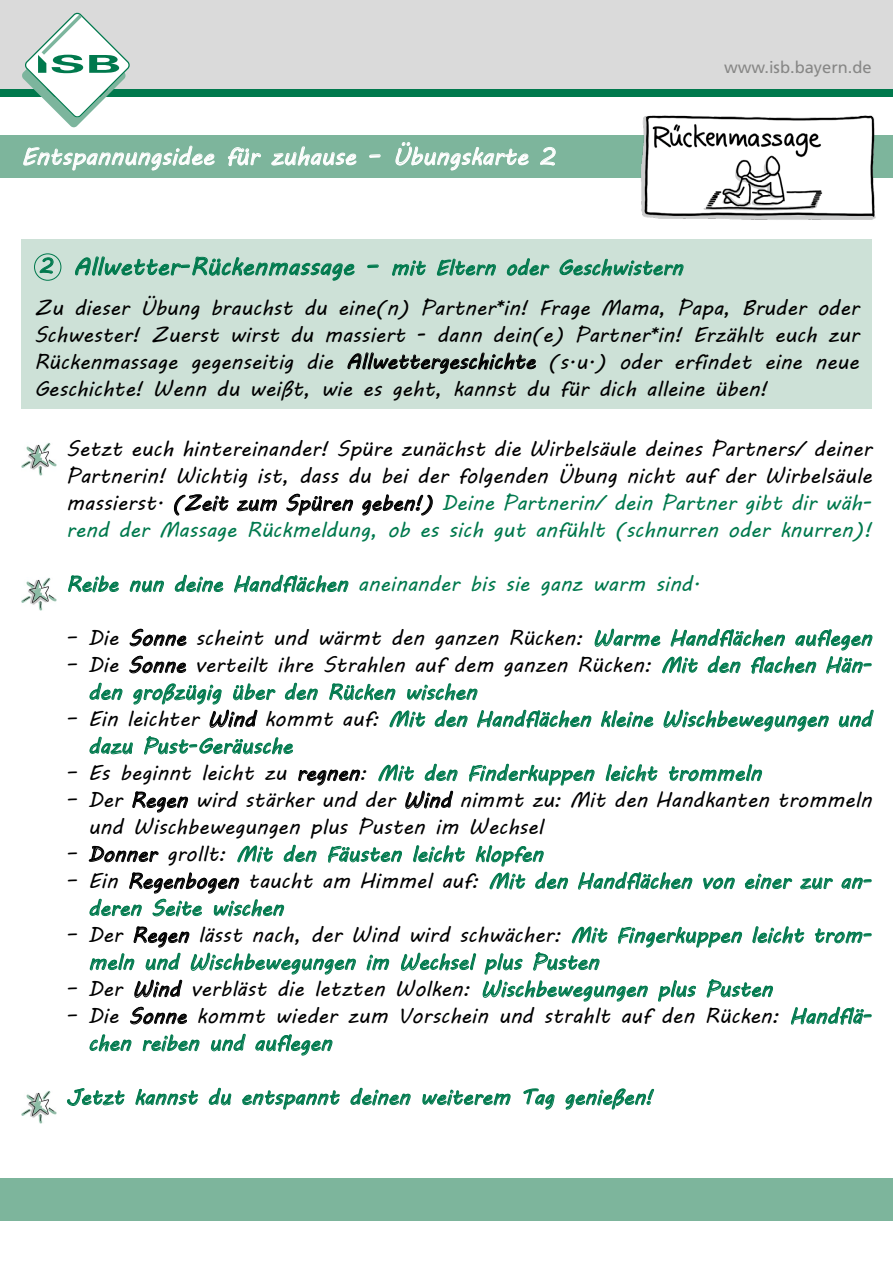
<style>
.page{position:relative;width:893px;height:1263px;background:#fff}
.page>*{position:absolute;margin:0;border:0;box-sizing:border-box;transform-origin:0 0}
.t1{font:24px "MV Boli";color:#fff}
.t2{font:21px/27px "MV Boli";color:#000}
.t3{font:21px/27px "MV Boli";color:#00794d}
.t4{font:16.5px "Frutiger LT Std";color:#878786}
.s1{color:#00794d}
.s2{font-size:24px;color:#00794d}
.s3{color:#000}
</style>
<div class="page">
<div style="left:0;top:1178px;width:893px;height:42px;background:#7db59c"></div>
<div style="left:0;top:136px;width:893px;height:42px;background:#7db59c"></div>
<svg style="left:23px;top:145px;width:192px;height:26px"></svg>
<svg style="left:228px;top:147px;width:33px;height:19px"></svg>
<svg style="left:271px;top:146px;width:85px;height:20px"></svg>
<svg style="left:369px;top:154px;width:12px;height:4px"></svg>
<svg style="left:396px;top:142px;width:133px;height:29px"></svg>
<svg style="left:540px;top:147px;width:16px;height:18px"></svg>
<div style="left:0;top:88px;width:893px;height:9px;background:#00794d"></div>
<div style="left:0;top:0;width:893px;height:88px;background:#dadada"></div>
<svg style="left:22px;top:13px;width:108px;height:114px"></svg>
<div style="left:21px;top:239px;width:851px;height:169px;background:#cde1d7"></div>
<div style="left:34px;top:253px;width:27px;height:28px;border:1px solid #00794d;border-radius:50%"></div>
<svg style="left:40px;top:257px;width:14px;height:17px"></svg>
<svg style="left:75px;top:256px;width:280px;height:25px"></svg>
<svg style="left:367px;top:265px;width:12px;height:3px"></svg>
<svg style="left:392px;top:261px;width:34px;height:15px"></svg>
<svg style="left:437px;top:258px;width:59px;height:18px"></svg>
<svg style="left:507px;top:258px;width:42px;height:18px"></svg>
<svg style="left:560px;top:259px;width:123px;height:17px"></svg>
<svg style="left:348px;top:352px;width:188px;height:22px"></svg>
<img style="left:21px;top:443px;width:36px;height:33px">
<svg style="left:174px;top:494px;width:55px;height:21px"></svg>
<svg style="left:237px;top:499px;width:40px;height:13px"></svg>
<svg style="left:286px;top:494px;width:67px;height:22px"></svg>
<svg style="left:362px;top:494px;width:71px;height:22px"></svg>
<img style="left:21px;top:578px;width:36px;height:33px">
<svg style="left:68px;top:575px;width:51px;height:18px"></svg>
<svg style="left:130px;top:580px;width:34px;height:13px"></svg>
<svg style="left:175px;top:575px;width:48px;height:18px"></svg>
<svg style="left:234px;top:574px;width:114px;height:19px"></svg>
<svg style="left:130px;top:629px;width:56px;height:18px"></svg>
<svg style="left:595px;top:628px;width:277px;height:46px"></svg>
<svg style="left:90px;top:683px;width:32px;height:18px"></svg>
<svg style="left:285px;top:683px;width:33px;height:18px"></svg>
<svg style="left:129px;top:656px;width:146px;height:72px"></svg>
<svg style="left:329px;top:683px;width:262px;height:45px"></svg>
<svg style="left:601px;top:710px;width:52px;height:18px"></svg>
<svg style="left:664px;top:710px;width:165px;height:22px"></svg>
<svg style="left:839px;top:709px;width:35px;height:19px"></svg>
<svg style="left:90px;top:737px;width:43px;height:18px"></svg>
<svg style="left:144px;top:736px;width:216px;height:49px"></svg>
<svg style="left:378px;top:764px;width:36px;height:18px"></svg>
<svg style="left:425px;top:764px;width:33px;height:18px"></svg>
<svg style="left:469px;top:764px;width:126px;height:22px"></svg>
<svg style="left:606px;top:764px;width:51px;height:18px"></svg>
<svg style="left:669px;top:764px;width:93px;height:18px"></svg>
<svg style="left:132px;top:791px;width:56px;height:21px"></svg>
<svg style="left:405px;top:791px;width:48px;height:18px"></svg>
<svg style="left:284px;top:845px;width:33px;height:18px"></svg>
<svg style="left:328px;top:846px;width:74px;height:17px"></svg>
<svg style="left:413px;top:845px;width:52px;height:18px"></svg>
<svg style="left:89px;top:845px;width:184px;height:48px"></svg>
<svg style="left:476px;top:845px;width:92px;height:45px"></svg>
<svg style="left:578px;top:871px;width:114px;height:19px"></svg>
<svg style="left:703px;top:877px;width:32px;height:13px"></svg>
<svg style="left:745px;top:874px;width:47px;height:16px"></svg>
<svg style="left:800px;top:877px;width:33px;height:13px"></svg>
<svg style="left:842px;top:877px;width:30px;height:13px"></svg>
<svg style="left:90px;top:899px;width:52px;height:18px"></svg>
<svg style="left:153px;top:899px;width:49px;height:18px"></svg>
<svg style="left:214px;top:899px;width:70px;height:18px"></svg>
<svg style="left:367px;top:955px;width:22px;height:16px"></svg>
<svg style="left:401px;top:953px;width:75px;height:18px"></svg>
<svg style="left:90px;top:926px;width:266px;height:72px"></svg>
<svg style="left:483px;top:926px;width:389px;height:99px"></svg>
<svg style="left:90px;top:1007px;width:110px;height:45px"></svg>
<svg style="left:211px;top:1034px;width:35px;height:18px"></svg>
<svg style="left:255px;top:1034px;width:77px;height:22px"></svg>
<img style="left:21px;top:1091px;width:36px;height:33px">
<svg style="left:67px;top:1088px;width:58px;height:18px"></svg>
<svg style="left:135px;top:1089px;width:63px;height:17px"></svg>
<svg style="left:209px;top:1088px;width:22px;height:18px"></svg>
<svg style="left:242px;top:1090px;width:98px;height:20px"></svg>
<svg style="left:351px;top:1088px;width:60px;height:18px"></svg>
<svg style="left:422px;top:1090px;width:88px;height:16px"></svg>
<svg style="left:523px;top:1088px;width:32px;height:21px"></svg>
<svg style="left:566px;top:1088px;width:88px;height:22px"></svg>
<img style="left:638px;top:115px;width:239px;height:105px">
<p class="t1" style="left:21px;top:140px;width:536px">Entspannungsidee für zuhause – Übungskarte 2</p>
<p class="t4" style="left:724px;top:57px;width:149px">www.isb.bayern.de</p>
<p class="t2" style="left:34px;top:247px;width:826px;line-height:39.8px"><span class="s1">2</span> <span class="s2">Allwetter-Rückenmassage –</span> <span class="s1">mit Eltern oder Geschwistern<br></span>Zu dieser Übung brauchst du eine(n) Partner*in! Frage Mama, Papa, Bruder oder</p>
<p class="t2" style="left:34px;top:320px;width:826px;text-align:justify">Schwester! Zuerst wirst du massiert - dann dein(e) Partner*in! Erzählt euch zur Rückenmassage gegenseitig die Allwettergeschichte (s.u.) oder erfindet eine neue Geschichte! Wenn du weißt, wie es geht, kannst du für dich alleine üben!</p>
<p class="t2" style="left:66px;top:435px;width:807px;text-align:justify">Setzt euch hintereinander! Spüre zunächst die Wirbelsäule deines Partners/ deiner Partnerin! Wichtig ist, dass du bei der folgenden Übung nicht auf der Wirbelsäule massierst. (Zeit zum Spüren geben!) <span class="s1">Deine Partnerin/ dein Partner gibt dir wäh&shy;rend der Massage Rückmeldung, ob es sich gut anfühlt (schnurren oder knurren)!</span></p>
<p class="t3" style="left:66px;top:570px;width:635px">Reibe nun deine Handflächen aneinander bis sie ganz warm sind.</p>
<p class="t2" style="left:66px;top:624px;width:807px">– Die Sonne scheint und wärmt den ganzen Rücken: <span class="s1">Warme Handflächen auflegen</span></p>
<p class="t3" style="left:88px;top:651px;width:785px;text-indent:-22px"><span class="s3">– Die Sonne verteilt ihre Strahlen auf dem ganzen Rücken:</span> Mit den flachen Hän&shy;den großzügig über den Rücken wischen</p>
<p class="t3" style="left:88px;top:705px;width:785px;text-indent:-22px"><span class="s3">– Ein leichter Wind kommt auf:</span> Mit den Handflächen kleine Wischbewegungen und dazu Pust-Geräusche</p>
<p class="t3" style="left:66px;top:759px;width:697px"><span class="s3">– Es beginnt leicht zu regnen:</span> Mit den Finderkuppen leicht trommeln</p>
<p class="t2" style="left:88px;top:786px;width:785px;text-indent:-22px">– Der Regen wird stärker und der Wind nimmt zu: Mit den Handkanten trommeln und Wischbewegungen plus Pusten im Wechsel</p>
<p class="t3" style="left:66px;top:840px;width:478px"><span class="s3">– Donner grollt:</span> Mit den Fäusten leicht klopfen</p>
<p class="t3" style="left:88px;top:867px;width:785px;text-indent:-22px"><span class="s3">– Ein Regenbogen taucht am Himmel auf:</span> Mit den Handflächen von einer zur an&shy;deren Seite wischen</p>
<p class="t3" style="left:88px;top:921px;width:785px;text-indent:-22px"><span class="s3">– Der Regen lässt nach, der Wind wird schwächer:</span> Mit Fingerkuppen leicht trom&shy;meln und Wischbewegungen im Wechsel plus Pusten</p>
<p class="t2" style="left:66px;top:975px;width:707px">– Der Wind verbläst die letzten Wolken: <span class="s1">Wischbewegungen plus Pusten</span></p>
<p class="t2" style="left:88px;top:1002px;width:785px;text-indent:-22px">– Die Sonne kommt wieder zum Vorschein und strahlt auf den Rücken: <span class="s1">Handflä&shy;chen reiben und auflegen</span></p>
<p class="t3" style="left:66px;top:1083px;width:588px">Jetzt kannst du entspannt deinen weiterem Tag genießen!</p>
</div>
